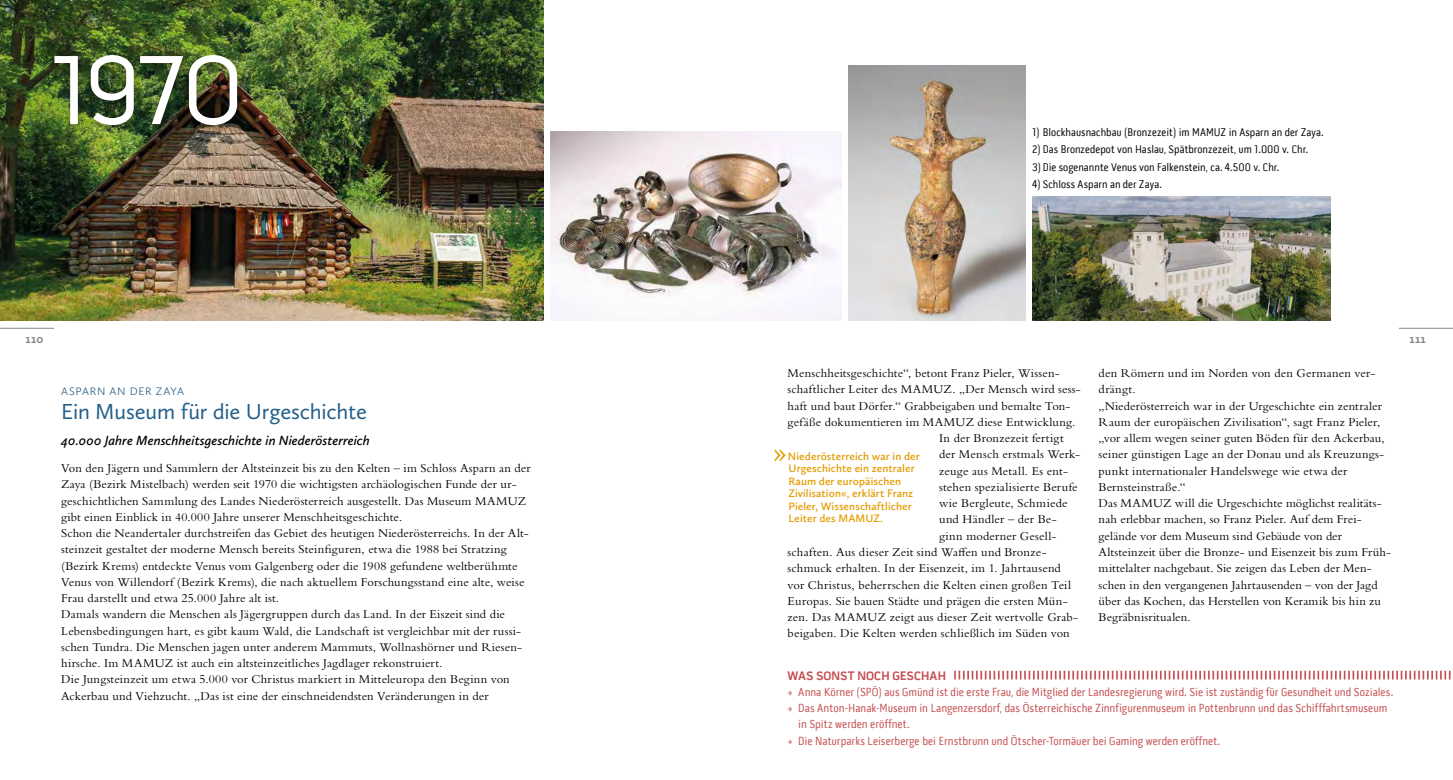
<style>
.page{position:relative;width:1453px;height:780px;background:#fff}
.page>*{position:absolute;margin:0;border:0;box-sizing:border-box;transform-origin:0 0}
.t1{font:100px "Pill Gothic 600 mg";color:#fff}
.t2{font:300 26.62px "Calluna Sans";color:#e49b00}
.t3{font:22.5px "Calluna Sans";letter-spacing:-.01em;color:#24608b}
.t4{font:italic 600 13.75px "Calluna Sans";color:#000}
.t5{font:12.5px/16.2px "Bembo Std";letter-spacing:.01em;color:#000}
.t6{font:700 12.5px "Pill Gothic 600 mg";letter-spacing:.005em;color:#c44e50}
.t7{font:700 12.5px "Calluna Sans";letter-spacing:.005em;color:#878787}
.t8{font:11.88px/16.2px "Pill Gothic 300 mg";letter-spacing:.005em;color:#c44e50}
.t9{font:11.25px "Pill Gothic 300 mg";letter-spacing:.01em;color:#000}
.t10{font:600 11.25px/12.5px "Calluna Sans";letter-spacing:.01em;color:#e49b00}
.t11{font:300 11.25px "Calluna Sans";letter-spacing:.07em;color:#24608b}
</style>
<div class="page">
<img style="left:0;top:0;width:543px;height:321px">
<img style="left:550px;top:131px;width:292px;height:190px">
<img style="left:1032px;top:197px;width:299px;height:124px">
<img style="left:849px;top:66px;width:176px;height:255px">
<svg style="left:954px;top:670px;width:497px;height:9px"></svg>
<div style="left:48px;top:49px;width:198px;height:85px;background:#000;opacity:.4"></div>
<hr style="left:0;top:328px;width:54px;height:1px;background:#878787">
<hr style="left:1399px;top:328px;width:54px;height:1px;background:#878787">
<h1 class="t1" style="left:48px;top:31px;width:198px">1970</h1>
<p class="t9" style="left:1032px;top:125px;width:293px">1) Blockhausnachbau (Bronzezeit) im MAMUZ in Asparn an der Zaya.</p>
<p class="t9" style="left:1032px;top:143px;width:278px">2) Das Bronzedepot von Haslau, Spätbronzezeit, um 1.000 v. Chr.</p>
<p class="t9" style="left:1032px;top:160px;width:249px">3) Die sogenannte Venus von Falkenstein, ca. 4.500 v. Chr.</p>
<p class="t9" style="left:1032px;top:177px;width:131px">4) Schloss Asparn an der Zaya.</p>
<p class="t7" style="left:26px;top:331px;width:19px">110</p>
<p class="t7" style="left:1409px;top:331px;width:18px">111</p>
<p class="t11" style="left:61px;top:384px;width:124px">ASPARN AN DER ZAYA</p>
<h3 class="t3" style="left:61px;top:398px;width:307px">Ein Museum für die Urgeschichte</h3>
<p class="t4" style="left:61px;top:432px;width:310px">40.000 Jahre Menschheitsgeschichte in Niederösterreich</p>
<p class="t5" style="left:61px;top:459px;width:471px">Von den Jägern und Sammlern der Altsteinzeit bis zu den Kelten – im Schloss Asparn an der Zaya (Bezirk Mistelbach) werden seit 1970 die wichtigsten archäologischen Funde der ur&shy;geschichtlichen Sammlung des Landes Niederösterreich ausgestellt. Das Museum MAMUZ gibt einen Einblick in 40.000 Jahre unserer Menschheitsgeschichte.<br>Schon die Neandertaler durchstreifen das Gebiet des heutigen Niederösterreichs. In der Alt&shy;steinzeit gestaltet der moderne Mensch bereits Steinfiguren, etwa die 1988 bei Stratzing (Bezirk Krems) entdeckte Venus vom Galgenberg oder die 1908 gefundene weltberühmte Venus von Willendorf (Bezirk Krems), die nach aktuellem Forschungsstand eine alte, weise Frau darstellt und etwa 25.000 Jahre alt ist.<br>Damals wandern die Menschen als Jägergruppen durch das Land. In der Eiszeit sind die Lebensbedingungen hart, es gibt kaum Wald, die Landschaft ist vergleichbar mit der russi&shy;schen Tundra. Die Menschen jagen unter anderem Mammuts, Wollnashörner und Riesen&shy;hirsche. Im MAMUZ ist auch ein altsteinzeitliches Jagdlager rekonstruiert.<br>Die Jungsteinzeit um etwa 5.000 vor Christus markiert in Mitteleuropa den Beginn von Ackerbau und Viehzucht. „Das ist eine der einschneidendsten Veränderungen in der</p>
<p class="t5" style="left:787px;top:365px;width:273px">Menschheitsgeschichte“, betont Franz Pieler, Wissen-</p>
<p class="t5" style="left:788px;top:381px;width:295px">schaftlicher Leiter des MAMUZ. „Der Mensch wird sess-</p>
<p class="t5" style="left:788px;top:397px;width:284px">haft und baut Dörfer.“ Grabbeigaben und bemalte Ton-</p>
<p class="t5" style="left:788px;top:413px;width:289px">gefäße dokumentieren im MAMUZ diese Entwicklung.</p>
<p class="t5" style="left:939px;top:430px;width:126px">In der Bronzezeit fertigt</p>
<p class="t5" style="left:939px;top:446px;width:143px">der Mensch erstmals Werk-</p>
<p class="t5" style="left:939px;top:462px;width:130px">zeuge aus Metall. Es ent-</p>
<p class="t5" style="left:939px;top:478px;width:140px">stehen spezialisierte Berufe</p>
<p class="t5" style="left:939px;top:495px;width:130px">wie Bergleute, Schmiede</p>
<p class="t5" style="left:939px;top:511px;width:119px">und Händler – der Be-</p>
<p class="t5" style="left:939px;top:527px;width:119px">ginn moderner Gesell-</p>
<p class="t5" style="left:788px;top:543px;width:261px">schaften. Aus dieser Zeit sind Waffen und Bronze-</p>
<p class="t5" style="left:788px;top:560px;width:275px">schmuck erhalten. In der Eisenzeit, im 1. Jahrtausend</p>
<p class="t5" style="left:788px;top:576px;width:285px">vor Christus, beherrschen die Kelten einen großen Teil</p>
<p class="t5" style="left:788px;top:592px;width:281px">Europas. Sie bauen Städte und prägen die ersten Mün-</p>
<p class="t5" style="left:788px;top:608px;width:292px">zen. Das MAMUZ zeigt aus dieser Zeit wertvolle Grab-</p>
<p class="t5" style="left:788px;top:625px;width:284px">beigaben. Die Kelten werden schließlich im Süden von</p>
<h2 class="t2" style="left:773px;top:437px;width:15px">»</h2>
<p class="t10" style="left:788px;top:449px;width:133px">Niederösterreich war in der<br>Urgeschichte ein zentraler<br>Raum der europäischen<br>Zivilisation«, erklärt Franz<br>Pieler, Wissenschaftlicher<br>Leiter des MAMUZ.</p>
<p class="t5" style="left:1098px;top:365px;width:294px">den Römern und im Norden von den Germanen ver&shy;drängt.<br>„Niederösterreich war in der Urgeschichte ein zentraler Raum der europäischen Zivilisation“, sagt Franz Pieler, „vor allem wegen seiner guten Böden für den Ackerbau, seiner günstigen Lage an der Donau und als Kreuzungs&shy;punkt internationaler Handelswege wie etwa der Bernsteinstraße.“<br>Das MAMUZ will die Urgeschichte möglichst realitäts&shy;nah erlebbar machen, so Franz Pieler. Auf dem Frei&shy;gelände vor dem Museum sind Gebäude von der Altsteinzeit über die Bronze- und Eisenzeit bis zum Früh&shy;mittelalter nachgebaut. Sie zeigen das Leben der Men&shy;schen in den vergangenen Jahrtausenden – von der Jagd über das Kochen, das Herstellen von Keramik bis hin zu Begräbnisritualen.</p>
<p class="t6" style="left:788px;top:667px;width:160px">WAS SONST NOCH GESCHAH</p>
<p class="t8" style="left:787px;top:683px;width:607px">→ Anna Körner (SPÖ) aus Gmünd ist die erste Frau, die Mitglied der Landesregierung wird. Sie ist zuständig für Gesundheit und Soziales.</p>
<p class="t8" style="left:798px;top:700px;width:590px;text-indent:-11px">→ Das Anton-Hanak-Museum in Langenzersdorf, das Österreichische Zinnfigurenmuseum in Pottenbrunn und das Schifffahrtsmuseum in Spitz werden eröffnet.</p>
<p class="t8" style="left:787px;top:732px;width:434px">→ Die Naturparks Leiserberge bei Ernstbrunn und Ötscher-Tormäuer bei Gaming werden eröffnet.</p>
</div>
